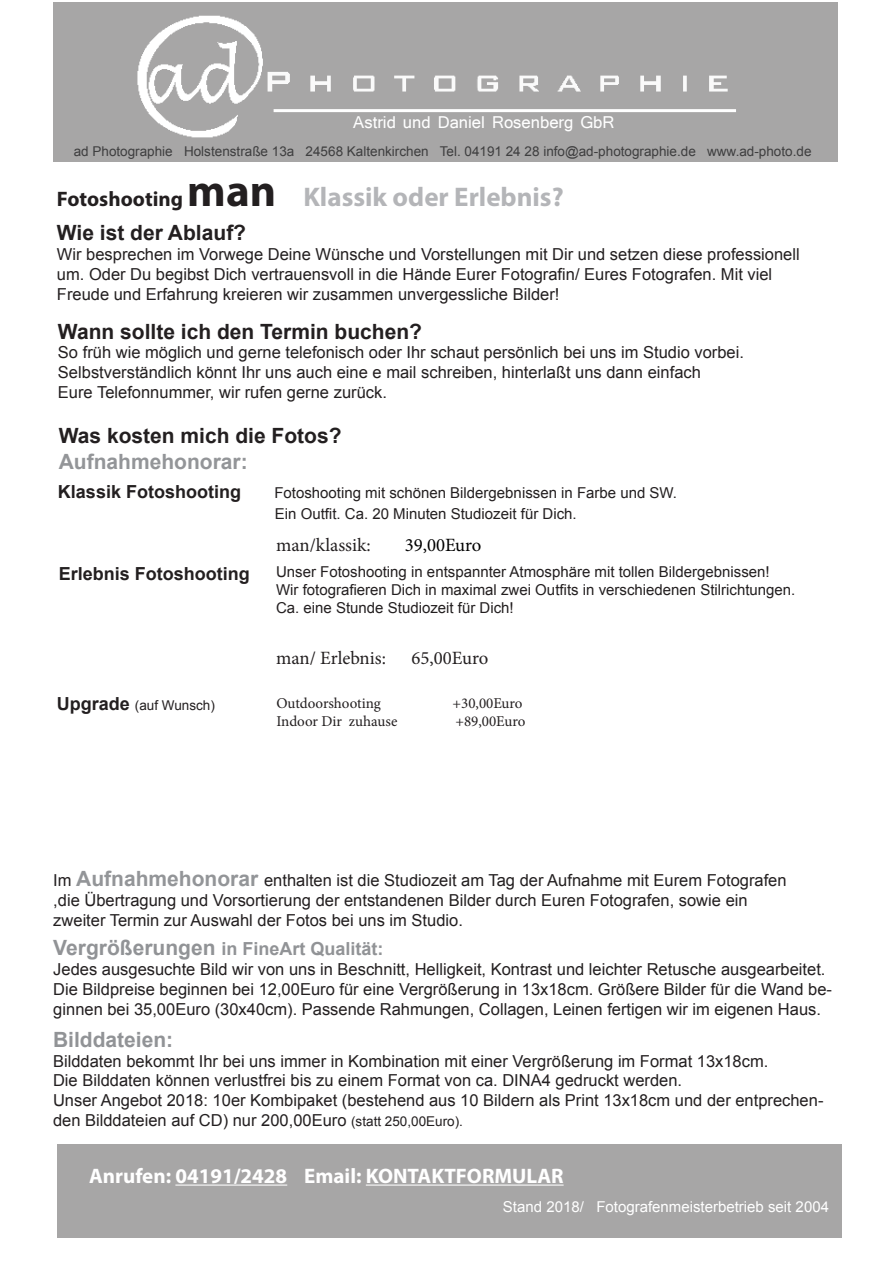
<style>
.page{position:relative;width:893px;height:1263px;background:#fff}
.page>*{position:absolute;margin:0;border:0;box-sizing:border-box;transform-origin:0 0}
.t1{font:700 27px "Myriad Pro";color:#b4b5b8}
.t2{font:700 21px "Arial";color:#231f20}
.t3{font:700 21px "Myriad Pro";color:#fff}
.t4{font:700 21px "Arial";color:#939598}
.t5{font:700 21px "Arial";color:#919396}
.t6{font:18.75px "Minion Pro";letter-spacing:-.005em;color:#231f20}
.t7{font:18.75px "Minion Pro";color:#000}
.t8{font:700 18px "Arial";color:#231f20}
.t9{font:700 18px "Arial";color:#919396}
.t10{font:18px "Shruti";color:#fff}
.t11{font:16.5px/19.8px "Arial";color:#231f20}
.t12{font:15px/18px "Arial";color:#231f20}
.t13{font:15px "Minion Pro";color:#231f20}
.t14{font:15px "Arial";color:#fff}
.t15{font:13.5px "Arial";color:#3e3e3f}
.t16{font:13.5px "Arial";color:#231f20}
.s1{font-size:21px;color:#231f20}
.s2{font-size:45px;color:#231f20}
.s3{font-weight:700;font-size:18px}
.s4{font-weight:700;font-size:21px;color:#939598}
.s5{font-size:21px}
.s6{font-size:13.5px}
</style>
<div class="page">
<div style="left:53px;top:2px;width:785px;height:160px;background:#a7a6a6"></div>
<div style="left:57px;top:1144px;width:784px;height:94px;background:#a7a6a6"></div>
<hr style="left:175px;top:1184px;width:112px;height:1px;background:#fff">
<hr style="left:366px;top:1184px;width:198px;height:1px;background:#fff">
<img style="left:137px;top:15px;width:599px;height:123px">
<p class="t10" style="left:353px;top:111px;width:263px">Astrid und Daniel Rosenberg GbR</p>
<p class="t15" style="left:74px;top:142px;width:739px">ad Photographie Holstenstraße 13a 24568 Kaltenkirchen Tel. 04191 24 28 info@ad-photographie.de www.ad-photo.de</p>
<h1 class="t1" style="left:57px;top:179px;width:508px"><span class="s1">Fotoshooting</span> <span class="s2">man</span> Klassik oder Erlebnis?</h1>
<p class="t2" style="left:57px;top:219px;width:191px">Wie ist der Ablauf?</p>
<p class="t11" style="left:57px;top:245px;width:744px">Wir besprechen im Vorwege Deine Wünsche und Vorstellungen mit Dir und setzen diese professionell um. Oder Du begibst Dich vertrauensvoll in die Hände Eurer Fotografin/ Eures Fotografen. Mit viel<br>Freude und Erfahrung kreieren wir zusammen unvergessliche Bilder!</p>
<p class="t2" style="left:58px;top:317px;width:366px">Wann sollte ich den Termin buchen?</p>
<p class="t11" style="left:58px;top:343px;width:687px">So früh wie möglich und gerne telefonisch oder Ihr schaut persönlich bei uns im Studio vorbei.<br>Selbstverständlich könnt Ihr uns auch eine e mail schreiben, hinterlaßt uns dann einfach<br>Eure Telefonnummer, wir rufen gerne zurück.</p>
<p class="t2" style="left:59px;top:422px;width:284px">Was kosten mich die Fotos?</p>
<p class="t4" style="left:59px;top:447px;width:190px">Aufnahmehonorar:</p>
<p class="t8" style="left:58px;top:479px;width:185px">Klassik Fotoshooting</p>
<p class="t12" style="left:274px;top:482px;width:404px;line-height:21.6px">Fotoshooting mit schönen Bildergebnissen in Farbe und SW.<br>Ein Outfit. Ca. 20 Minuten Studiozeit für Dich.</p>
<p class="t8" style="left:59px;top:562px;width:193px">Erlebnis Fotoshooting</p>
<p class="t16" style="left:57px;top:696px;width:160px"><span class="s3">Upgrade</span> (auf Wunsch)</p>
<p class="t6" style="left:276px;top:532px;width:96px">man/klassik:</p>
<p class="t7" style="left:405px;top:532px;width:78px">39,00Euro</p>
<p class="t12" style="left:276px;top:563px;width:521px">Unser Fotoshooting in entspannter Atmosphäre mit tollen Bildergebnissen!<br>Wir fotografieren Dich in maximal zwei Outfits in verschiedenen Stilrichtungen.<br>Ca. eine Stunde Studiozeit für Dich!</p>
<p class="t6" style="left:276px;top:645px;width:111px">man/ Erlebnis:</p>
<p class="t6" style="left:412px;top:645px;width:78px">65,00Euro</p>
<p class="t13" style="left:276px;top:693px;width:106px">Outdoorshooting</p>
<p class="t13" style="left:452px;top:693px;width:72px">+30,00Euro</p>
<p class="t13" style="left:276px;top:711px;width:123px">Indoor Dir zuhause</p>
<p class="t13" style="left:455px;top:711px;width:72px">+89,00Euro</p>
<p class="t11" style="left:53px;top:870px;width:735px">Im <span class="s4">Aufnahmehonorar</span> enthalten ist die Studiozeit am Tag der Aufnahme mit Eurem Fotografen ,die Übertragung und Vorsortierung der entstandenen Bilder durch Euren Fotografen, sowie ein zweiter Termin zur Auswahl der Fotos bei uns im Studio.</p>
<p class="t9" style="left:53px;top:937px;width:332px"><span class="s5">Vergrößerungen</span> in FineArt Qualität:</p>
<p class="t11" style="left:53px;top:959px;width:780px">Jedes ausgesuchte Bild wir von uns in Beschnitt, Helligkeit, Kontrast und leichter Retusche ausgearbeitet.<br>Die Bildpreise beginnen bei 12,00Euro für eine Vergrößerung in 13x18cm. Größere Bilder für die Wand be&shy;ginnen bei 35,00Euro (30x40cm). Passende Rahmungen, Collagen, Leinen fertigen wir im eigenen Haus.</p>
<p class="t5" style="left:53px;top:1025px;width:122px">Bilddateien:</p>
<p class="t11" style="left:53px;top:1051px;width:772px">Bilddaten bekommt Ihr bei uns immer in Kombination mit einer Vergrößerung im Format 13x18cm.<br>Die Bilddaten können verlustfrei bis zu einem Format von ca. DINA4 gedruckt werden.<br>Unser Angebot 2018: 10er Kombipaket (bestehend aus 10 Bildern als Print 13x18cm und der entprechen&shy;den Bilddateien auf CD) nur 200,00Euro <span class="s6">(statt 250,00Euro).</span></p>
<p class="t3" style="left:89px;top:1162px;width:476px">Anrufen: 04191/2428 Email: KONTAKTFORMULAR</p>
<p class="t14" style="left:503px;top:1197px;width:328px">Stand 2018/ Fotografenmeisterbetrieb seit 2004</p>
</div>
